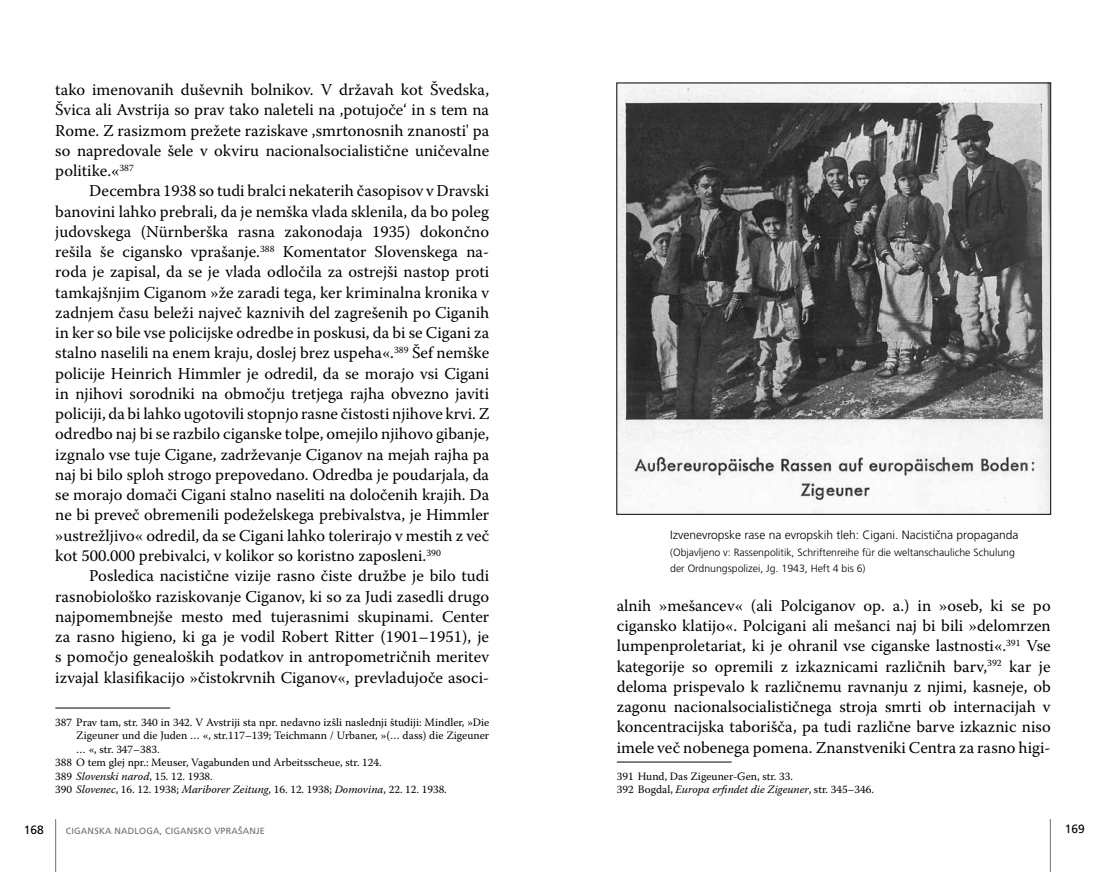
<style>
.page{position:relative;width:1106px;height:872px;background:#fff}
.page>*{position:absolute;margin:0;border:0;box-sizing:border-box;transform-origin:0 0}
.t1{font:16.5px/20.2px "Warnock Pro";color:#000;text-align:justify}
.t2{font:300 12px "Frutiger CE";color:#000}
.t3{font:12px "Frutiger CE";color:#000}
.t4{font:11.25px/13.5px "Warnock Pro";color:#000}
.t5{font:300 10.5px/16.5px "Frutiger CE";color:#000}
.t6{font:9px "Frutiger CE";letter-spacing:.02em;color:#6d6e71}
.s1{font-style:italic}
</style>
<div class="page">
<hr style="left:55px;top:819px;width:1px;height:53px;background:#6d6e71">
<hr style="left:1049px;top:819px;width:1px;height:53px;background:#6d6e71">
<hr style="left:55px;top:707px;width:115px;height:1px;background:#000">
<hr style="left:617px;top:761px;width:114px;height:1px;background:#000">
<img style="left:618px;top:85px;width:431px;height:427px">
<p class="t1" style="left:55px;top:79px;width:435px">tako imenovanih duševnih bolnikov. V državah kot Švedska, Švica ali Avstrija so prav tako naleteli na ‚potujoče‘ in s tem na Rome. Z rasizmom prežete raziskave ,smrtonosnih znanosti' pa so napredovale šele v okviru nacionalsocialistične uničevalne politike.«<sup>387</sup></p>
<p class="t1" style="left:55px;top:180px;width:435px;text-indent:34px">Decembra 1938 so tudi bralci nekaterih časopisov v Dravski banovini lahko prebrali, da je nemška vlada sklenila, da bo poleg judovskega (Nürnberška rasna zakonodaja 1935) dokončno rešila še cigansko vprašanje.<sup>388</sup> Komentator Slovenskega na&shy;roda je zapisal, da se je vlada odločila za ostrejši nastop proti tamkajšnjim Ciganom »že zaradi tega, ker kriminalna kronika v zadnjem času beleži največ kaznivih del zagrešenih po Ciganih in ker so bile vse policijske odredbe in poskusi, da bi se Cigani za stalno naselili na enem kraju, doslej brez uspeha«.<sup>389</sup> Šef nemške policije Heinrich Himmler je odredil, da se morajo vsi Cigani in njihovi sorodniki na območju tretjega rajha obvezno javiti policiji, da bi lahko ugotovili stopnjo rasne čistosti njihove krvi. Z odredbo naj bi se razbilo ciganske tolpe, omejilo njihovo gibanje, izgnalo vse tuje Cigane, zadrževanje Ciganov na mejah rajha pa naj bi bilo sploh strogo prepovedano. Odredba je poudarjala, da se morajo domači Cigani stalno naseliti na določenih krajih. Da ne bi preveč obremenili podeželskega prebivalstva, je Himmler »ustrežljivo« odredil, da se Cigani lahko tolerirajo v mestih z več kot 500.000 prebivalci, v kolikor so koristno zaposleni.<sup>390</sup></p>
<p class="t1" style="left:55px;top:565px;width:435px;text-indent:34px">Posledica nacistične vizije rasno čiste družbe je bilo tudi rasnobiološko raziskovanje Ciganov, ki so za Judi zasedli drugo najpomembnejše mesto med tujerasnimi skupinami. Center za rasno higieno, ki ga je vodil Robert Ritter (1901–1951), je s pomočjo genealoških podatkov in antropometričnih meritev izvajal klasifikacijo »čistokrvnih Ciganov«, prevladujoče asoci-</p>
<p class="t4" style="left:55px;top:715px;width:435px">387 Prav tam, str. 340 in 342. V Avstriji sta npr. nedavno izšli naslednji študiji: Mindler, »Die</p>
<p class="t4" style="left:76px;top:728px;width:414px">Zigeuner und die Juden … «, str.117–139; Teichmann / Urbaner, »(… dass) die Zigeuner</p>
<p class="t4" style="left:76px;top:742px;width:85px">… «, str. 347–383.</p>
<p class="t4" style="left:55px;top:755px;width:328px">388 O tem glej npr.: Meuser, Vagabunden und Arbeitsscheue, str. 124.</p>
<p class="t4" style="left:55px;top:769px;width:159px">389 <span class="s1">Slovenski narod</span>, 15. 12. 1938.</p>
<p class="t4" style="left:55px;top:782px;width:393px">390 <span class="s1">Slovenec</span>, 16. 12. 1938; <span class="s1">Mariborer Zeitung</span>, 16. 12. 1938; <span class="s1">Domovina</span>, 22. 12. 1938.</p>
<p class="t2" style="left:670px;top:528px;width:350px">Izvenevropske rase na evropskih tleh: Cigani. Nacistična propaganda</p>
<p class="t5" style="left:670px;top:543px;width:346px">(Objavljeno v: Rassenpolitik, Schriftenreihe für die weltanschauliche Schulung der Ordnungspolizei, Jg. 1943, Heft 4 bis 6)</p>
<p class="t1" style="left:617px;top:595px;width:435px">alnih »mešancev« (ali Polciganov op. a.) in »oseb, ki se po cigansko klatijo«. Polcigani ali mešanci naj bi bili »delomrzen lumpenproletariat, ki je ohranil vse ciganske lastnosti«.<sup>391</sup> Vse kategorije so opremili z izkaznicami različnih barv,<sup>392</sup> kar je deloma prispevalo k različnemu ravnanju z njimi, kasneje, ob zagonu nacionalsocialističnega stroja smrti ob internacijah v koncentracijska taborišča, pa tudi različne barve izkaznic niso imele več nobenega pomena. Znanstveniki Centra za rasno higi-</p>
<p class="t4" style="left:617px;top:769px;width:259px">391 Hund, Das Zigeuner-Gen, str. 33.<br>392 Bogdal, <span class="s1">Europa erfindet die Zigeuner</span>, str. 345–346.</p>
<p class="t3" style="left:24px;top:823px;width:22px">168</p>
<p class="t6" style="left:66px;top:825px;width:200px">CIGANSKA NADLOGA, CIGANSKO VPRAŠANJE</p>
<p class="t3" style="left:1064px;top:822px;width:22px">169</p>
</div>
